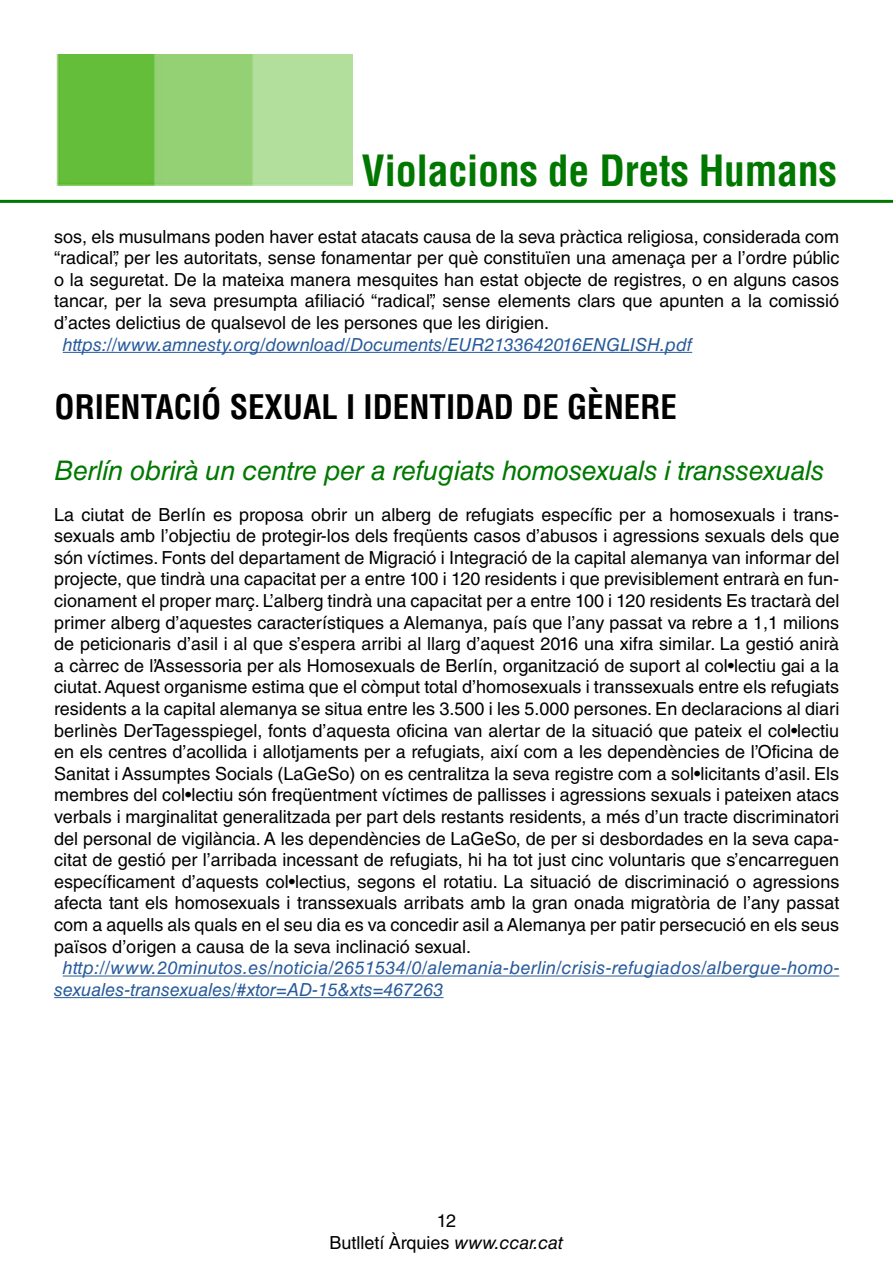
<style>
.page{position:relative;width:893px;height:1263px;background:#fff}
.page>*{position:absolute;margin:0;border:0;box-sizing:border-box;transform-origin:0 0}
.t1{font:700 condensed 42px "Helvetica LT Std";letter-spacing:-.01em;color:#007800}
.t2{font:700 condensed 33px "Helvetica LT Std";color:#000}
.t3{font:italic 27px "Helvetica LT Std";letter-spacing:-.01em;color:#007800}
.t4{font:18px/21.6px "Helvetica LT Std";color:#000;text-align:justify}
.t5{font:italic 18px/21.6px "Helvetica LT Std";letter-spacing:.02em;color:#275b9b}
.t6{font:italic 18px "Helvetica LT Std";color:#275b9b}
.s1{font-style:italic}
</style>
<div class="page">
<img style="left:56px;top:54px;width:296px;height:132px">
<hr style="left:0;top:200px;width:893px;height:3px;background:#007800">
<hr style="left:63px;top:975px;width:776px;height:1px;background:#275b9b">
<hr style="left:54px;top:997px;width:390px;height:1px;background:#275b9b">
<hr style="left:63px;top:352px;width:629px;height:1px;background:#275b9b">
<h1 class="t1" style="left:361px;top:144px;width:477px">Violacions de Drets Humans</h1>
<p class="t4" style="left:54px;top:225px;width:786px">sos, els musulmans poden haver estat atacats causa de la seva pràctica religiosa, considerada com “radical”, per les autoritats, sense fonamentar per què constituïen una amenaça per a l’ordre públic o la seguretat. De la mateixa manera mesquites han estat objecte de registres, o en alguns casos tancar, per la seva presumpta afiliació “radical”, sense elements clars que apunten a la comissió d’actes delictius de qualsevol de les persones que les dirigien.</p>
<p class="t6" style="left:63px;top:334px;width:631px">https://www.amnesty.org/download/Documents/EUR2133642016ENGLISH.pdf</p>
<h2 class="t2" style="left:55px;top:386px;width:624px">ORIENTACIÓ SEXUAL I IDENTIDAD DE GÈNERE</h2>
<h3 class="t3" style="left:54px;top:455px;width:772px">Berlín obrirà un centre per a refugiats homosexuals i transsexuals</h3>
<p class="t4" style="left:54px;top:503px;width:787px">La ciutat de Berlín es proposa obrir un alberg de refugiats específic per a homosexuals i trans&shy;sexuals amb l’objectiu de protegir-los dels freqüents casos d’abusos i agressions sexuals dels que són víctimes. Fonts del departament de Migració i Integració de la capital alemanya van informar del projecte, que tindrà una capacitat per a entre 100 i 120 residents i que previsiblement entrarà en fun&shy;cionament el proper març. L’alberg tindrà una capacitat per a entre 100 i 120 residents Es tractarà del primer alberg d’aquestes característiques a Alemanya, país que l’any passat va rebre a 1,1 milions de peticionaris d’asil i al que s’espera arribi al llarg d’aquest 2016 una xifra similar. La gestió anirà a càrrec de l’Assessoria per als Homosexuals de Berlín, organització de suport al col•lectiu gai a la ciutat. Aquest organisme estima que el còmput total d’homosexuals i transsexuals entre els refugiats residents a la capital alemanya se situa entre les 3.500 i les 5.000 persones. En declaracions al diari berlinès DerTagesspiegel, fonts d’aquesta oficina van alertar de la situació que pateix el col•lectiu en els centres d’acollida i allotjaments per a refugiats, així com a les dependències de l’Oficina de Sanitat i Assumptes Socials (LaGeSo) on es centralitza la seva registre com a sol•licitants d’asil. Els membres del col•lectiu són freqüentment víctimes de pallisses i agressions sexuals i pateixen atacs verbals i marginalitat generalitzada per part dels restants residents, a més d’un tracte discriminatori del personal de vigilància. A les dependències de LaGeSo, de per si desbordades en la seva capa&shy;citat de gestió per l’arribada incessant de refugiats, hi ha tot just cinc voluntaris que s’encarreguen específicament d’aquests col•lectius, segons el rotatiu. La situació de discriminació o agressions afecta tant els homosexuals i transsexuals arribats amb la gran onada migratòria de l’any passat com a aquells als quals en el seu dia es va concedir asil a Alemanya per patir persecució en els seus països d’origen a causa de la seva inclinació sexual.</p>
<p class="t5" style="left:54px;top:957px;width:787px;text-indent:8px">http://www.20minutos.es/noticia/2651534/0/alemania-berlin/crisis-refugiados/albergue-homo&shy;sexuales-transexuales/#xtor=AD-15&amp;xts=467263</p>
<p class="t4" style="left:437px;top:1210px;width:21px">12</p>
<p class="t4" style="left:330px;top:1232px;width:235px">Butlletí Àrquies <span class="s1">www.ccar.cat</span></p>
</div>
